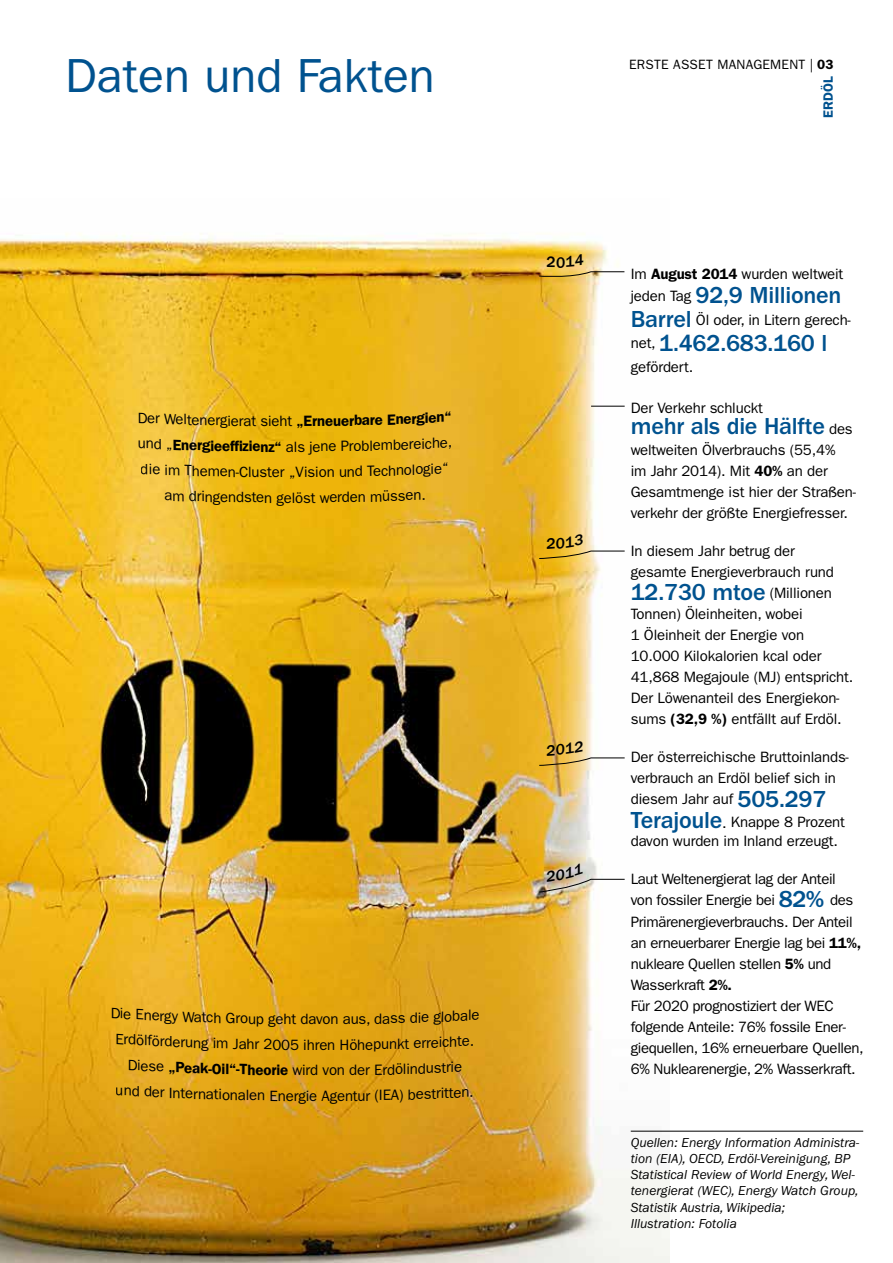
<style>
.page{position:relative;width:893px;height:1263px;background:#fff}
.page>*{position:absolute;margin:0;border:0;box-sizing:border-box;transform-origin:0 0}
.t1{font:48px "ITC Franklin Gothic Std";color:#00528f}
.t2{font:500 24px "ITC Franklin Gothic Std";letter-spacing:-.01em;color:#00528f}
.t3{font:500 15.75px "ITC Franklin Gothic Std";color:#000}
.t4{font:15px/21px "ITC Franklin Gothic Std";letter-spacing:-.01em;color:#000}
.t5{font:600 15px "ITC Franklin Gothic Std";color:#000}
.t6{font:italic 13.5px/16.2px "ITC Franklin Gothic Std";color:#000}
.t7{font:13.5px "ITC Franklin Gothic Std";letter-spacing:.02em;color:#000}
.t8{font:600 13.5px "ITC Franklin Gothic Std";letter-spacing:.01em;color:#00528f}
.s1{font-weight:600}
.s2{font-weight:400}
.s3{font-weight:400;font-size:15px;color:#000}
.s4{font-weight:500;font-size:24px;color:#00528f}
</style>
<div class="page">
<img style="left:0;top:233px;width:670px;height:1030px">
<hr style="left:631px;top:1131px;width:232px;height:1px;background:#000">
<hr style="left:591px;top:406px;width:34px;height:1px;background:#000">
<svg style="left:111px;top:1007px;width:11px;height:11px"></svg>
<svg style="left:472px;top:1012px;width:7px;height:8px"></svg>
<svg style="left:117px;top:1033px;width:6px;height:11px"></svg>
<svg style="left:117px;top:1087px;width:6px;height:8px"></svg>
<svg style="left:139px;top:412px;width:8px;height:11px"></svg>
<svg style="left:139px;top:440px;width:6px;height:9px"></svg>
<svg style="left:414px;top:492px;width:11px;height:8px"></svg>
<svg style="left:141px;top:463px;width:7px;height:11px"></svg>
<svg style="left:538px;top:254px;width:87px;height:25px"></svg>
<svg style="left:538px;top:534px;width:87px;height:25px"></svg>
<svg style="left:538px;top:741px;width:87px;height:25px"></svg>
<img style="left:538px;top:863px;width:87px;height:30px">
<h1 class="t1" style="left:65px;top:49px;width:371px">Daten und Fakten</h1>
<p class="t4" style="left:148px;top:408px;width:62px;rotate:2deg">er Welten</p>
<p class="t4" style="left:208px;top:410px;width:50px;rotate:1deg">ergierat</p>
<p class="t4" style="left:260px;top:411px;width:58px">sieht <span class="s1">„Er</span></p>
<p class="t5" style="left:317px;top:412px;width:54px;rotate:-1deg">neuerba</p>
<p class="t5" style="left:369px;top:411px;width:43px;rotate:-2deg">re Ene</p>
<p class="t5" style="left:411px;top:410px;width:42px;rotate:-3deg">rgien“</p>
<p class="t5" style="left:146px;top:435px;width:58px;rotate:2deg"><span class="s2">nd „</span>Ener</p>
<p class="t5" style="left:202px;top:436px;width:60px;rotate:1deg">gieeffzie</p>
<p class="t4" style="left:260px;top:436px;width:62px"><span class="s1">nz“</span> als je</p>
<p class="t4" style="left:320px;top:436px;width:51px;rotate:-1deg">ne Prob</p>
<p class="t4" style="left:369px;top:435px;width:46px;rotate:-2deg">lember</p>
<p class="t4" style="left:413px;top:434px;width:40px;rotate:-3deg">eiche,</p>
<p class="t4" style="left:165px;top:485px;width:42px;rotate:2deg">am dri</p>
<p class="t4" style="left:205px;top:486px;width:53px;rotate:1deg">ngendst</p>
<p class="t4" style="left:256px;top:487px;width:61px">en gelöst</p>
<p class="t4" style="left:320px;top:487px;width:48px;rotate:-1deg">werden</p>
<p class="t4" style="left:370px;top:486px;width:45px;rotate:-2deg">müsse</p>
<p class="t4" style="left:149px;top:459px;width:61px;rotate:2deg">ie im The</p>
<p class="t4" style="left:208px;top:461px;width:53px;rotate:1deg">men-Clu</p>
<p class="t4" style="left:260px;top:462px;width:61px">ster „Visi</p>
<p class="t4" style="left:318px;top:462px;width:46px;rotate:-1deg">on und</p>
<p class="t4" style="left:367px;top:461px;width:46px;rotate:-2deg">Techno</p>
<p class="t4" style="left:411px;top:459px;width:39px;rotate:-3deg">logie“</p>
<p class="t3" style="left:547px;top:253px;width:11px">2</p>
<p class="t4" style="left:124px;top:1003px;width:57px;rotate:3deg">e Energy</p>
<p class="t4" style="left:183px;top:1006px;width:55px;rotate:2deg">Watch G</p>
<p class="t4" style="left:236px;top:1008px;width:58px;rotate:1deg">roup geh</p>
<p class="t4" style="left:291px;top:1009px;width:49px">t davon</p>
<p class="t4" style="left:342px;top:1009px;width:49px;rotate:-1deg">aus, da</p>
<p class="t4" style="left:390px;top:1008px;width:41px;rotate:-2deg">ss die</p>
<p class="t4" style="left:433px;top:1006px;width:40px;rotate:-3deg">global</p>
<p class="t4" style="left:124px;top:1029px;width:51px;rotate:3deg">rdölförd</p>
<p class="t4" style="left:173px;top:1031px;width:58px;rotate:2deg">erung im</p>
<p class="t4" style="left:233px;top:1033px;width:59px;rotate:1deg">Jahr 200</p>
<p class="t4" style="left:290px;top:1034px;width:61px">5 ihren H</p>
<p class="t4" style="left:349px;top:1034px;width:41px;rotate:-1deg">öhepu</p>
<p class="t4" style="left:389px;top:1033px;width:51px;rotate:-2deg">nkt erre</p>
<p class="t4" style="left:438px;top:1032px;width:37px;rotate:-3deg">ichte.</p>
<p class="t4" style="left:125px;top:1080px;width:51px;rotate:3deg">nd der I</p>
<p class="t4" style="left:173px;top:1082px;width:59px;rotate:2deg">nternatio</p>
<p class="t4" style="left:230px;top:1084px;width:57px;rotate:1deg">nalen En</p>
<p class="t4" style="left:286px;top:1085px;width:61px">ergie Age</p>
<p class="t4" style="left:345px;top:1085px;width:48px;rotate:-1deg">ntur (IE</p>
<p class="t4" style="left:390px;top:1084px;width:47px;rotate:-2deg">A) best</p>
<p class="t4" style="left:435px;top:1083px;width:39px;rotate:-3deg">ritten.</p>
<p class="t4" style="left:128px;top:1054px;width:50px;rotate:3deg">Diese <span class="s1">„</span></p>
<p class="t5" style="left:176px;top:1058px;width:62px;rotate:2deg">Peak-Oil“</p>
<p class="t5" style="left:236px;top:1060px;width:54px;rotate:1deg">-Theorie</p>
<p class="t4" style="left:292px;top:1060px;width:54px">wird von</p>
<p class="t4" style="left:349px;top:1060px;width:39px;rotate:-1deg">der Er</p>
<p class="t4" style="left:387px;top:1059px;width:48px;rotate:-2deg">dölindu</p>
<p class="t4" style="left:433px;top:1057px;width:30px;rotate:-3deg">strie</p>
<p class="t7" style="left:629px;top:56px;width:206px">ERSTE ASSET MANAGEMENT | <span class="s1">03</span></p>
<p class="t8" style="left:820px;top:118px;width:43px;rotate:-90deg">ERDÖL</p>
<p class="t4" style="left:631px;top:263px;width:214px">Im <span class="s1">August 2014</span> wurden weltweit</p>
<h2 class="t2" style="left:631px;top:282px;width:212px"><span class="s3">jeden Tag</span> 92,9 Millionen</h2>
<p class="t4" style="left:631px;top:310px;width:222px"><span class="s4">Barrel</span> Öl oder, in Litern gerech-</p>
<h2 class="t2" style="left:631px;top:330px;width:198px"><span class="s3">net,</span> 1.462.683.160 l</h2>
<p class="t4" style="left:631px;top:356px;width:64px">gefördert.</p>
<p class="t4" style="left:631px;top:398px;width:134px">Der Verkehr schluckt</p>
<h2 class="t2" style="left:631px;top:413px;width:223px">mehr als die Hälfte <span class="s3">des</span></h2>
<p class="t4" style="left:631px;top:440px;width:227px">weltweiten Ölverbrauchs (55,4%<br>im Jahr 2014). Mit <span class="s1">40%</span> an der<br>Gesamtmenge ist hier der Straßen&shy;verkehr der größte Energiefresser.</p>
<p class="t4" style="left:631px;top:541px;width:205px">In diesem Jahr betrug der gesamte Energieverbrauch rund</p>
<h2 class="t2" style="left:631px;top:578px;width:203px">12.730 mtoe <span class="s3">(Millionen</span></h2>
<p class="t4" style="left:631px;top:604px;width:224px">Tonnen) Öleinheiten, wobei<br>1 Öleinheit der Energie von<br>10.000 Kilokalorien kcal oder<br>41,868 Megajoule (MJ) entspricht.<br>Der Löwenanteil des Energiekon&shy;sums <span class="s1">(32,9 %)</span> entfällt auf Erdöl.</p>
<p class="t4" style="left:631px;top:747px;width:220px">Der österreichische Bruttoinlands&shy;verbrauch an Erdöl belief sich in diesem Jahr auf <span class="s4">505.297</span></p>
<p class="t4" style="left:631px;top:812px;width:216px;line-height:19.5px"><span class="s4">Terajoule</span>. Knappe 8 Prozent davon wurden im Inland erzeugt.</p>
<p class="t4" style="left:631px;top:869px;width:234px">Laut Weltenergierat lag der Anteil<br>von fossiler Energie bei <span class="s4">82%</span> des Primärenergieverbrauchs. Der Anteil an erneuerbarer Energie lag bei <span class="s1">11%, </span>nukleare Quellen stellen <span class="s1">5%</span> und Wasserkraft <span class="s1">2%.<br></span>Für 2020 prognostiziert der WEC folgende Anteile: 76% fossile Ener&shy;giequellen, 16% erneuerbare Quellen, 6% Nuklearenergie, 2% Wasserkraft.</p>
<p class="t6" style="left:631px;top:1134px;width:230px">Quellen: Energy Information Administra&shy;tion (EIA), OECD, Erdöl-Vereinigung, BP Statistical Review of World Energy, Wel&shy;tenergierat (WEC), Energy Watch Group, Statistik Austria, Wikipedia;<br>Illustration: Fotolia</p>
</div>
